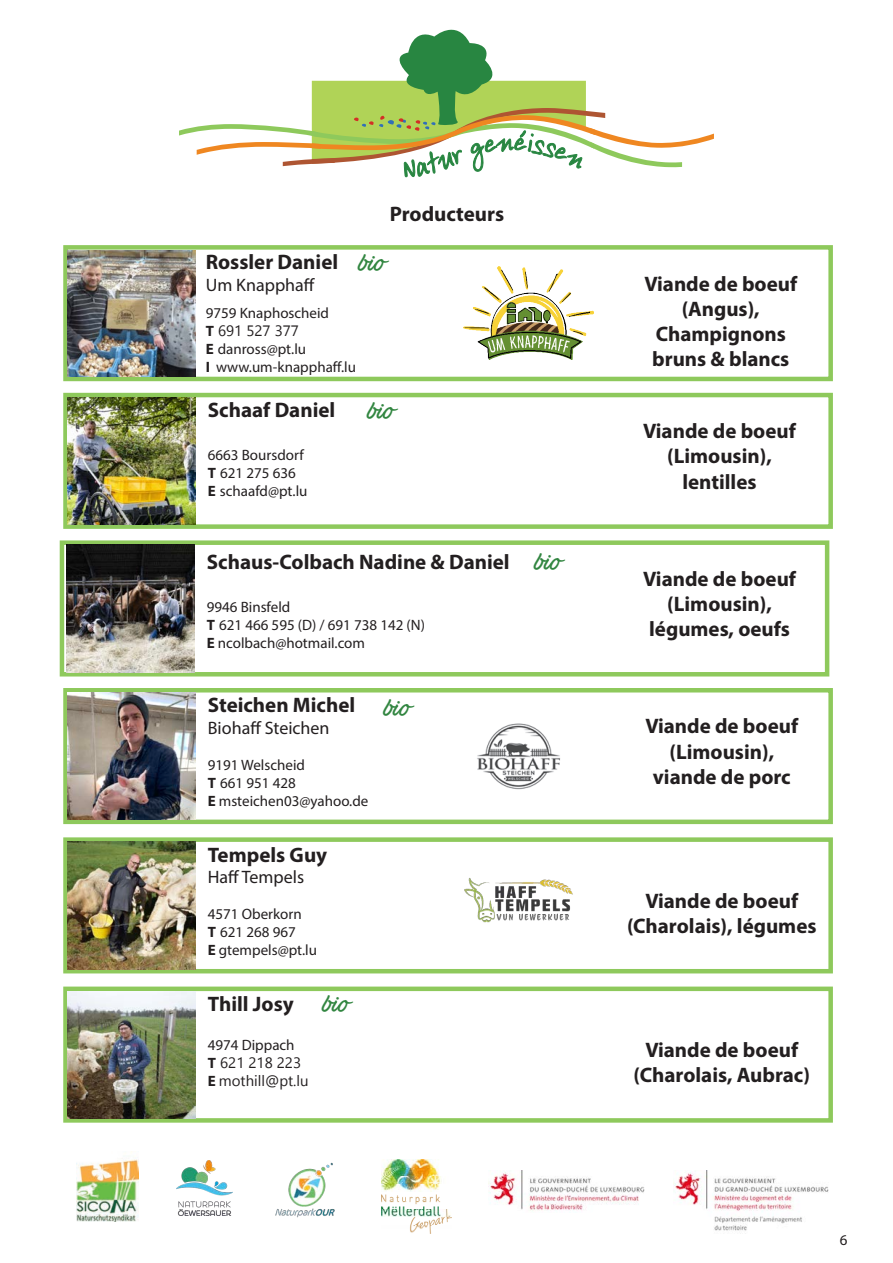
<style>
.page{position:relative;width:893px;height:1263px;background:#fff}
.page>*{position:absolute;margin:0;border:0;box-sizing:border-box;transform-origin:0 0}
.t1{font:27px "Actonia PERSONALUSE";color:#328641}
.t2{font:700 21px "Myriad Pro";color:#231f20}
.t3{font:18px "Myriad Pro";color:#231f20}
.t4{font:15px "Myriad Pro";color:#231f20}
.t5{font:700 15px "Myriad Pro";color:#231f20}
.t6{font:15px "Segoe UI Emoji";color:#231f20}
.s1{font-weight:700}
</style>
<div class="page">
<div style="left:60px;top:540px;width:769px;height:136px;border:4px solid #8ec95c"></div>
<img style="left:77px;top:1159px;width:61px;height:63px">
<img style="left:176px;top:1161px;width:57px;height:55px">
<img style="left:275px;top:1162px;width:60px;height:56px">
<img style="left:382px;top:1160px;width:70px;height:73px">
<svg style="left:179px;top:29px;width:535px;height:148px"></svg>
<div style="left:63px;top:986px;width:770px;height:137px;border:4px solid #8ec95c"></div>
<img style="left:67px;top:991px;width:128px;height:127px">
<div style="left:63px;top:837px;width:770px;height:136px;border:4px solid #8ec95c"></div>
<img style="left:67px;top:842px;width:128px;height:127px">
<img style="left:464px;top:878px;width:109px;height:45px">
<img style="left:67px;top:545px;width:127px;height:127px">
<div style="left:63px;top:688px;width:770px;height:136px;border:4px solid #8ec95c"></div>
<img style="left:67px;top:692px;width:128px;height:128px">
<img style="left:477px;top:723px;width:83px;height:67px">
<div style="left:63px;top:393px;width:770px;height:136px;border:4px solid #8ec95c"></div>
<img style="left:68px;top:397px;width:127px;height:127px">
<img style="left:673px;top:1170px;width:156px;height:61px">
<img style="left:489px;top:1170px;width:156px;height:41px">
<div style="left:63px;top:245px;width:770px;height:136px;border:4px solid #8ec95c"></div>
<img style="left:68px;top:250px;width:127px;height:127px">
<img style="left:463px;top:267px;width:130px;height:92px">
<p class="t2" style="left:390px;top:200px;width:116px">Producteurs</p>
<p class="t1" style="left:359px;top:250px;width:28px">bio</p>
<p class="t2" style="left:206px;top:249px;width:134px">Rossler Daniel</p>
<p class="t3" style="left:206px;top:274px;width:111px">Um Knapphaff</p>
<p class="t4" style="left:206px;top:304px;width:125px">9759 Knaphoscheid</p>
<p class="t5" style="left:206px;top:321px;width:10px">T</p>
<p class="t4" style="left:206px;top:340px;width:102px"><span class="s1">E</span> danross@pt.lu</p>
<p class="t4" style="left:206px;top:358px;width:152px"><span class="s1">I</span> www.um-knapphaff.lu</p>
<p class="t2" style="left:208px;top:396px;width:129px">Schaaf Daniel</p>
<p class="t4" style="left:208px;top:446px;width:97px">6663 Boursdorf</p>
<p class="t4" style="left:208px;top:464px;width:89px"><span class="s1">T</span> 621 275 636</p>
<p class="t4" style="left:208px;top:482px;width:101px"><span class="s1">E</span> schaafd@pt.lu</p>
<p class="t1" style="left:368px;top:397px;width:28px">bio</p>
<p class="t2" style="left:207px;top:548px;width:304px">Schaus-Colbach Nadine &amp; Daniel</p>
<p class="t4" style="left:207px;top:598px;width:85px">9946 Binsfeld</p>
<p class="t4" style="left:207px;top:616px;width:220px"><span class="s1">T</span> 621 466 595 (D) / 691 738 142 (N)</p>
<p class="t4" style="left:207px;top:634px;width:160px"><span class="s1">E</span> ncolbach@hotmail.com</p>
<p class="t2" style="left:208px;top:691px;width:149px">Steichen Michel</p>
<p class="t3" style="left:208px;top:717px;width:123px">Biohaff Steichen</p>
<p class="t4" style="left:208px;top:756px;width:99px">9191 Welscheid</p>
<p class="t4" style="left:208px;top:774px;width:89px"><span class="s1">T</span> 661 951 428</p>
<p class="t4" style="left:208px;top:792px;width:162px"><span class="s1">E</span> msteichen03@yahoo.de</p>
<p class="t1" style="left:384px;top:694px;width:28px">bio</p>
<p class="t2" style="left:208px;top:841px;width:121px">Tempels Guy</p>
<p class="t3" style="left:208px;top:866px;width:98px">Haff Tempels</p>
<p class="t4" style="left:208px;top:905px;width:95px">4571 Oberkorn</p>
<p class="t4" style="left:208px;top:923px;width:89px"><span class="s1">T</span> 621 268 967</p>
<p class="t4" style="left:208px;top:941px;width:111px"><span class="s1">E</span> gtempels@pt.lu</p>
<p class="t2" style="left:208px;top:990px;width:87px">Thill Josy</p>
<p class="t4" style="left:208px;top:1036px;width:88px">4974 Dippach</p>
<p class="t5" style="left:208px;top:1053px;width:10px">T</p>
<p class="t5" style="left:208px;top:1071px;width:59px">E □▼ ●●</p>
<p class="t6" style="left:288px;top:1072px;width:22px">▼●◆</p>
<p class="t1" style="left:323px;top:990px;width:28px">bio</p>
<p class="t1" style="left:535px;top:548px;width:28px">bio</p>
<p class="t2" style="left:644px;top:270px;width:154px">Viande de boeuf</p>
<p class="t2" style="left:682px;top:295px;width:79px">(Angus),</p>
<p class="t2" style="left:656px;top:320px;width:132px">Champignons</p>
<p class="t2" style="left:652px;top:345px;width:139px">bruns &amp; blancs</p>
<p class="t2" style="left:643px;top:417px;width:154px">Viande de boeuf</p>
<p class="t2" style="left:667px;top:443px;width:106px">(Limousin),</p>
<p class="t2" style="left:682px;top:468px;width:76px">lentilles</p>
<p class="t2" style="left:643px;top:565px;width:154px">Viande de boeuf</p>
<p class="t2" style="left:667px;top:590px;width:106px">(Limousin),</p>
<p class="t2" style="left:649px;top:615px;width:142px">légumes, oeufs</p>
<p class="t2" style="left:645px;top:713px;width:154px">Viande de boeuf</p>
<p class="t2" style="left:669px;top:738px;width:106px">(Limousin),</p>
<p class="t2" style="left:653px;top:763px;width:139px">viande de porc</p>
<p class="t2" style="left:645px;top:887px;width:154px">Viande de boeuf</p>
<p class="t2" style="left:627px;top:912px;width:191px">(Charolais), légumes</p>
<p class="t2" style="left:645px;top:1036px;width:154px">Viande de boeuf</p>
<p class="t2" style="left:634px;top:1061px;width:178px">(Charolais, Aubrac)</p>
<p class="t4" style="left:840px;top:1231px;width:9px">6</p>
</div>
